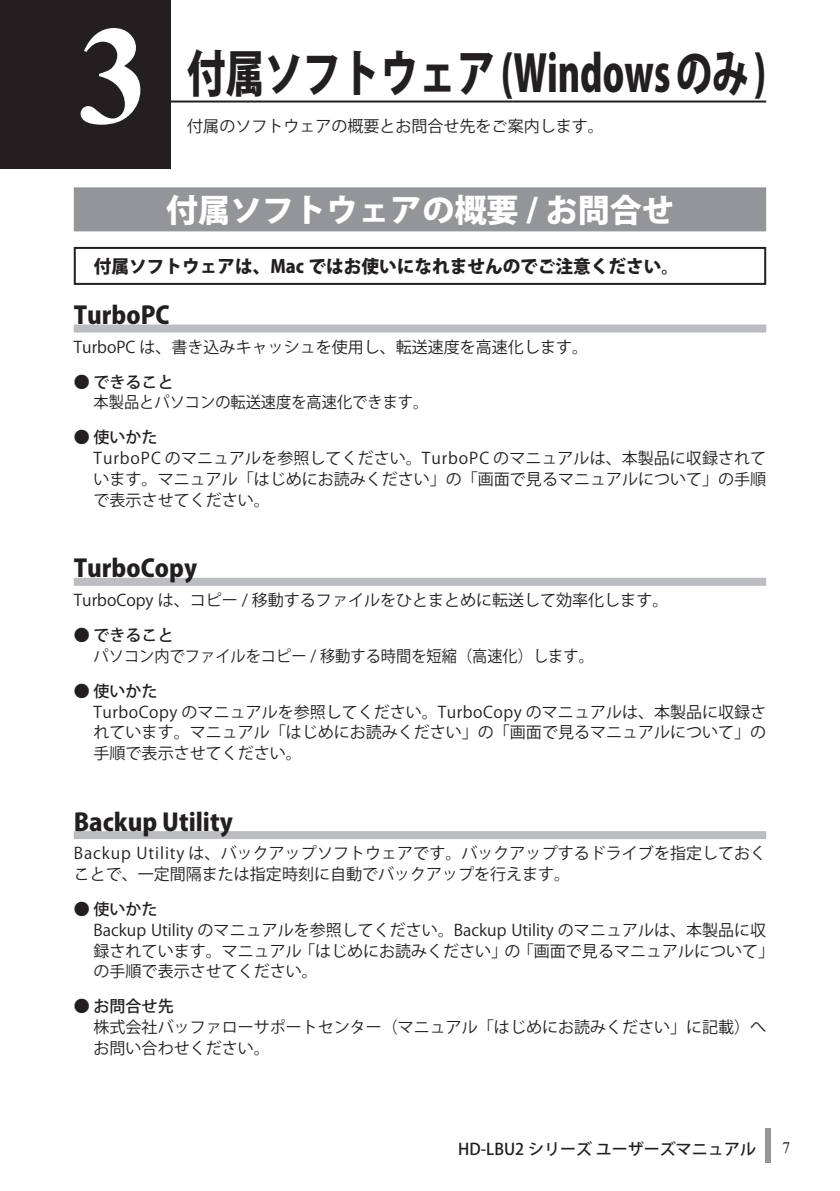
<style>
.page{position:relative;width:840px;height:1191px;background:#fff}
.page>*{position:absolute;margin:0;border:0;box-sizing:border-box;transform-origin:0 0}
._01_章ﾀｲﾄﾙNum{font:700 140px "Times New Roman";color:#fff}
._02_章ﾀｲﾄﾙ{font:800 50px "Koz Go Std";color:#231f20;scale:.77 1}
._04_大ﾀｲﾄﾙ{font:800 32px "Koz Go Std";color:#fff}
._05_中ﾀｲﾄﾙ{font:800 24px "Koz Go Std";color:#231f20}
._04_大中ﾀｲﾄﾙﾘｰﾄﾞ{font:800 18px "Koz Go Std";color:#231f20}
._14_見出し文下{font:16px/20.8px "Koz Go Std";color:#231f20;text-align:justify}
._04_大中ﾀｲﾄﾙﾘｰﾄﾞ-2{font:16px/20.8px "Koz Go Std";color:#231f20}
._14_見出し文下_箇条書き{font:16px "Koz Go Std";color:#231f20;scale:.95 1}
._14_見出し文{font:500 16px "Koz Go Std";color:#231f20}
._03_章ﾀｲﾄﾙﾘｰﾄﾞ{font:16px "Koz Go Std";color:#231f20}
._93_フッターR{font:500 16px "Koz Go Std";color:#231f20}
._95_ノンブルR{font:16px "Times New Roman";color:#231f20}
</style>
<div class="page">
<div style="left:764px;top:1128px;width:6px;height:34px;background:#939598"></div>
<div style="left:74px;top:187px;width:691px;height:44px;background:#939598"></div>
<div style="left:74px;top:324px;width:691px;height:8px;background:#bcbdc0"></div>
<div style="left:74px;top:578px;width:691px;height:8px;background:#bcbdc0"></div>
<div style="left:74px;top:831px;width:691px;height:8px;background:#bcbdc0"></div>
<div style="left:74px;top:247px;width:691px;height:38px;border:2px solid #231f20"></div>
<div style="left:0;top:0;width:170px;height:169px;background:#231f20"></div>
<hr style="left:170px;top:100px;width:595px;height:2px;background:#231f20">
<p class="_01_章ﾀｲﾄﾙNum" style="left:78px;top:-21px;width:71px">3</p>
<p class="_02_章ﾀｲﾄﾙ" style="left:187px;top:41px;width:752px">付属ソフトウェア(Windows のみ )</p>
<p class="_03_章ﾀｲﾄﾙﾘｰﾄﾞ" style="left:187px;top:116px;width:418px">付属のソフトウェアの概要とお問合せ先をご案内します。</p>
<p class="_04_大ﾀｲﾄﾙ" style="left:166px;top:189px;width:509px">付属ソフトウェアの概要 / お問合せ</p>
<p class="_04_大中ﾀｲﾄﾙﾘｰﾄﾞ" style="left:94px;top:254px;width:586px">付属ソフトウェアは、Mac ではお使いになれませんのでご注意ください。</p>
<p class="_05_中ﾀｲﾄﾙ" style="left:74px;top:299px;width:97px">TurboPC</p>
<p class="_04_大中ﾀｲﾄﾙﾘｰﾄﾞ-2" style="left:74px;top:337px;width:515px">TurboPC は、書き込みキャッシュを使用し、転送速度を高速化します。</p>
<p class="_14_見出し文" style="left:74px;top:371px;width:101px">● できること</p>
<p class="_14_見出し文下_箇条書き" style="left:94px;top:392px;width:353px">本製品とパソコンの転送速度を高速化できます。</p>
<p class="_14_見出し文" style="left:74px;top:427px;width:85px">● 使いかた</p>
<p class="_14_見出し文下" style="left:94px;top:448px;width:673px">TurboPC のマニュアルを参照してください。TurboPC のマニュアルは、本製品に収録されています。マニュアル「はじめにお読みください」の「画面で見るマニュアルについて」の手順で表示させてください。</p>
<p class="_05_中ﾀｲﾄﾙ" style="left:74px;top:553px;width:125px">TurboCopy</p>
<p class="_04_大中ﾀｲﾄﾙﾘｰﾄﾞ-2" style="left:74px;top:590px;width:595px">TurboCopy は、コピー / 移動するファイルをひとまとめに転送して効率化します。</p>
<p class="_14_見出し文" style="left:74px;top:625px;width:101px">● できること</p>
<p class="_14_見出し文下_箇条書き" style="left:94px;top:646px;width:528px">パソコン内でファイルをコピー / 移動する時間を短縮（高速化）します。</p>
<p class="_14_見出し文" style="left:74px;top:680px;width:85px">● 使いかた</p>
<p class="_14_見出し文下" style="left:94px;top:702px;width:673px">TurboCopy のマニュアルを参照してください。TurboCopy のマニュアルは、本製品に収録されています。マニュアル「はじめにお読みください」の「画面で見るマニュアルについて」の手順で表示させてください。</p>
<p class="_05_中ﾀｲﾄﾙ" style="left:74px;top:806px;width:160px">Backup Utility</p>
<p class="_04_大中ﾀｲﾄﾙﾘｰﾄﾞ-2" style="left:74px;top:843px;width:693px">Backup Utility は、バックアップソフトウェアです。バックアップするドライブを指定しておくことで、一定間隔または指定時刻に自動でバックアップを行えます。</p>
<p class="_14_見出し文" style="left:74px;top:899px;width:85px">● 使いかた</p>
<p class="_14_見出し文下" style="left:94px;top:920px;width:681px;text-align:left">Backup Utility のマニュアルを参照してください。Backup Utility のマニュアルは、本製品に収録されています。マニュアル「はじめにお読みください」の「画面で見るマニュアルについて」の手順で表示させてください。</p>
<p class="_14_見出し文" style="left:74px;top:996px;width:101px">● お問合せ先</p>
<p class="_14_見出し文下" style="left:94px;top:1017px;width:673px">株式会社バッファローサポートセンター（マニュアル「はじめにお読みください」に記載）へお問い合わせください。</p>
<p class="_93_フッターR" style="left:458px;top:1138px;width:299px">HD-LBU2 シリーズユーザーズマニュアル</p>
<p class="_95_ノンブルR" style="left:781px;top:1136px;width:9px">7</p>
</div>
